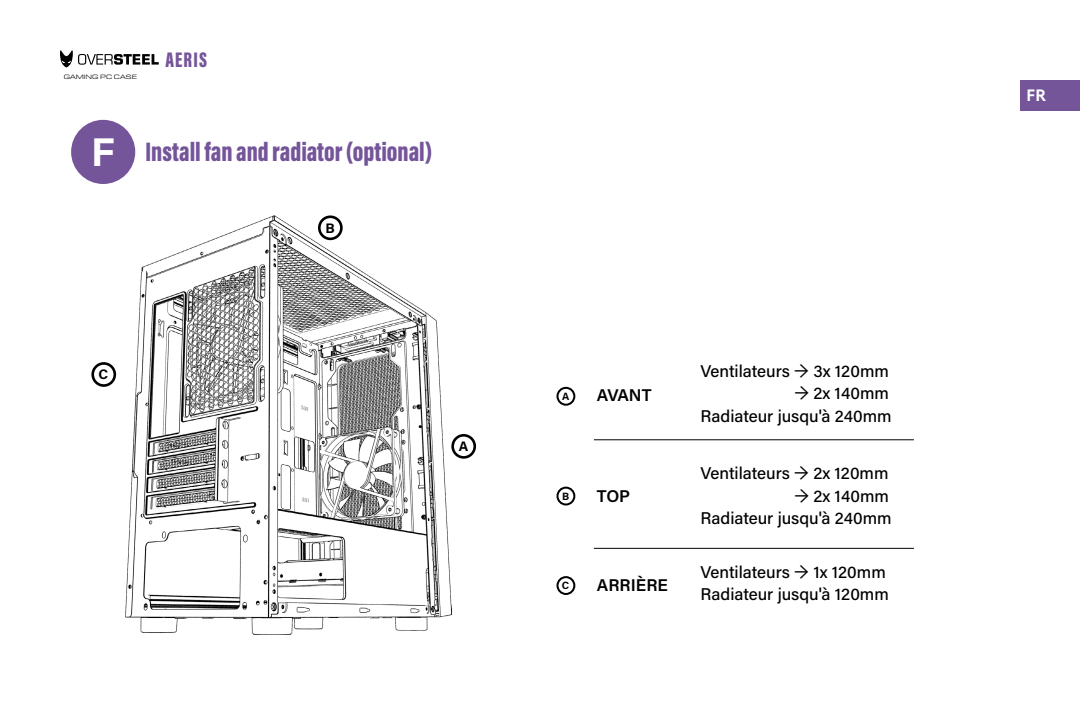
<style>
.page{position:relative;width:1080px;height:720px;background:#fff}
.page>*{position:absolute;margin:0;border:0;box-sizing:border-box;transform-origin:0 0}
.t1{font:900 27.5px "Acumin Pro Extra Cond";color:#75559a}
.t2{font:900 21.7px "Acumin Pro Extra Cond";letter-spacing:.05em;color:#75559a}
.t3{font:500 17px/22.5px "Acumin Pro";color:#000;text-align:right}
.t4{font:600 17px "Acumin Pro";color:#000}
.t5{font:700 16.25px "Quasimoda";color:#fff}
.t6{font:700 13.8px "Acumin Pro";color:#000}
.t7{font:700 10.55px "Acumin Pro";color:#000}
.t8{font:6.5px "Eurostile Ext";color:#000}
.s1{font-family:"Acumin Pro";font-weight:700;font-size:40.1px;color:#fff}
</style>
<div class="page">
<div style="left:1020px;top:80px;width:60px;height:30px;background:#75559a"></div>
<svg style="left:60px;top:50px;width:99px;height:18px"></svg>
<div style="left:451px;top:434px;width:25px;height:25px;border:3px solid #000;border-radius:50%"></div>
<div style="left:91px;top:362px;width:25px;height:25px;border:3px solid #000;border-radius:50%"></div>
<div style="left:71px;top:120px;width:64px;height:64px;background:#75559a;border-radius:50%"></div>
<div style="left:556px;top:387px;width:19px;height:19px;border:2px solid #000;border-radius:50%"></div>
<svg style="left:557px;top:488px;width:17px;height:17px"></svg>
<div style="left:556px;top:487px;width:19px;height:19px;border:2px solid #000;border-radius:50%"></div>
<div style="left:556px;top:576px;width:19px;height:19px;border:2px solid #000;border-radius:50%"></div>
<hr style="left:594px;top:440px;width:320px;height:1px;background:#000">
<hr style="left:594px;top:548px;width:320px;height:1px;background:#000">
<img style="left:125px;top:215px;width:326px;height:420px">
<p class="t8" style="left:64px;top:73px;width:75px">GAMING PC CASE</p>
<p class="t2" style="left:165px;top:46px;width:43px">AERIS</p>
<h1 class="t1" style="left:91px;top:135px;width:343px"><span class="s1">F</span> Install fan and radiator (optional)</h1>
<p class="t6" style="left:325px;top:218px;width:11px">B</p>
<p class="t6" style="left:99px;top:365px;width:11px">C</p>
<p class="t6" style="left:459px;top:437px;width:11px">A</p>
<p class="t7" style="left:562px;top:389px;width:9px">A</p>
<p class="t4" style="left:597px;top:383px;width:56px">AVANT</p>
<p class="t3" style="left:700px;top:359px;width:190px">Ventilateurs → 3x 120mm</p>
<p class="t3" style="left:700px;top:381px;width:193px">→ 2x 140mm<br>Radiateur jusqu'à 240mm</p>
<p class="t7" style="left:562px;top:489px;width:9px">B</p>
<p class="t4" style="left:597px;top:484px;width:35px">TOP</p>
<p class="t7" style="left:562px;top:578px;width:9px">C</p>
<p class="t4" style="left:597px;top:574px;width:73px">ARRIÈRE</p>
<p class="t3" style="left:700px;top:462px;width:190px">Ventilateurs → 2x 120mm</p>
<p class="t3" style="left:700px;top:484px;width:193px">→ 2x 140mm<br>Radiateur jusqu'à 240mm</p>
<p class="t3" style="left:700px;top:560px;width:190px;text-align:left">Ventilateurs → 1x 120mm<br>Radiateur jusqu'à 120mm</p>
<p class="t5" style="left:1027px;top:83px;width:21px">FR</p>
</div>
